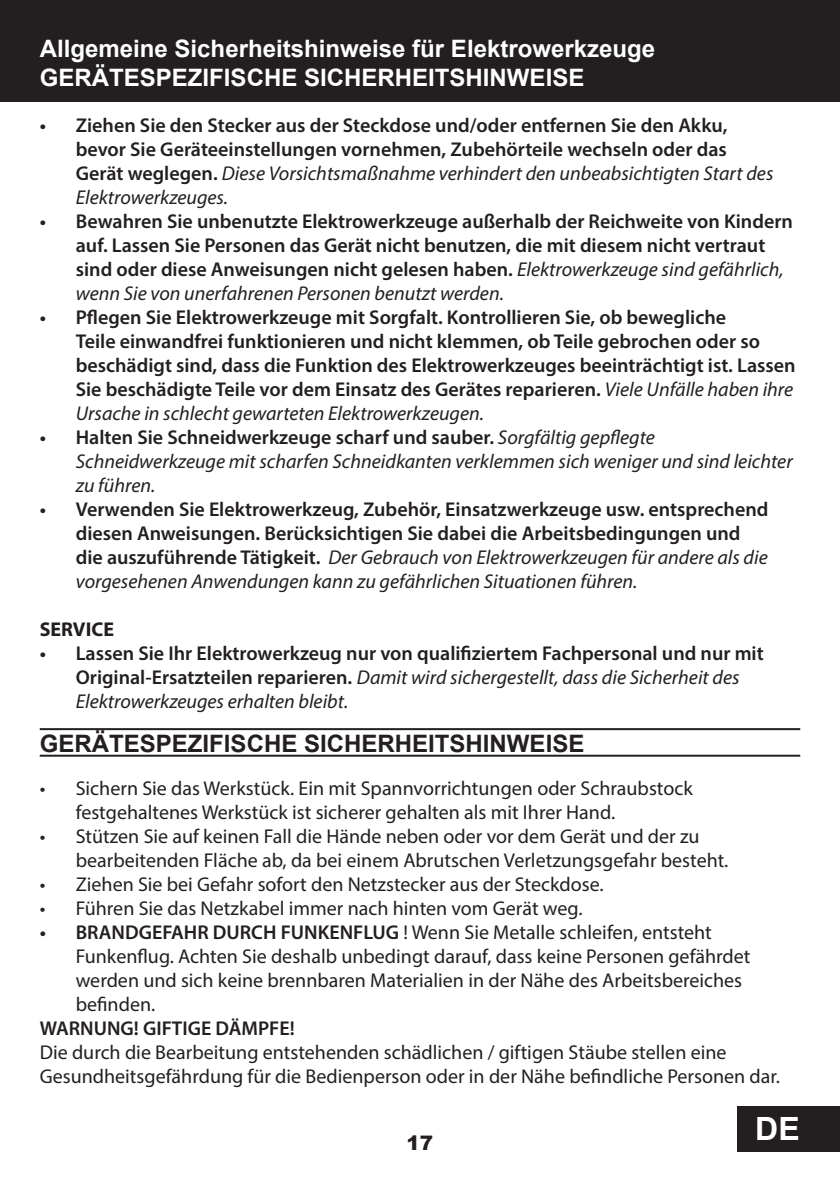
<style>
.page{position:relative;width:840px;height:1191px;background:#fff}
.page>*{position:absolute;margin:0;border:0;box-sizing:border-box;transform-origin:0 0}
.t1{font:700 32px "Arial";color:#fff}
.t2{font:700 24px/28.8px "Arial";color:#fff}
.t3{font:700 24px "Arial";color:#231f20}
.t4{font:600 20px/24px "Myriad Pro";color:#231f20}
.t5{font:20px/24px "Myriad Pro";color:#231f20}
.t6{font:italic 20px/24px "Myriad Pro";color:#231f20}
.t7{font:700 20px "Myriad Pro";color:#231f20}
.t8{font:900 20px "Arial";color:#231f20}
.s1{font-weight:400;font-style:italic}
.s2{font-weight:600;font-style:normal}
.s3{font-weight:600}
</style>
<div class="page">
<div style="left:0;top:0;width:839px;height:102px;background:#231f20"></div>
<div style="left:737px;top:1106px;width:102px;height:45px;background:#231f20"></div>
<hr style="left:40px;top:728px;width:759px;height:2px;background:#231f20">
<hr style="left:40px;top:754px;width:759px;height:2px;background:#231f20">
<p class="t2" style="left:40px;top:35px;width:616px">Allgemeine Sicherheitshinweise für Elektrowerkzeuge<br>GERÄTESPEZIFISCHE SICHERHEITSHINWEISE</p>
<p class="t4" style="left:76px;top:113px;width:698px;text-indent:-36px">• Ziehen Sie den Stecker aus der Steckdose und/oder entfernen Sie den Akku, bevor Sie Geräteeinstellungen vornehmen, Zubehörteile wechseln oder das Gerät weglegen. <span class="s1">Diese Vorsichtsmaßnahme verhindert den unbeabsichtigten Start des Elektrowerkzeuges.</span></p>
<p class="t4" style="left:76px;top:209px;width:718px;text-indent:-36px">• Bewahren Sie unbenutzte Elektrowerkzeuge außerhalb der Reichweite von Kindern auf. Lassen Sie Personen das Gerät nicht benutzen, die mit diesem nicht vertraut sind oder diese Anweisungen nicht gelesen haben. <span class="s1">Elektrowerkzeuge sind gefährlich, wenn Sie von unerfahrenen Personen benutzt werden.</span></p>
<p class="t4" style="left:76px;top:305px;width:721px;text-indent:-36px">• Pflegen Sie Elektrowerkzeuge mit Sorgfalt. Kontrollieren Sie, ob bewegliche<br>Teile einwandfrei funktionieren und nicht klemmen, ob Teile gebrochen oder so beschädigt sind, dass die Funktion des Elektrowerkzeuges beeinträchtigt ist. Lassen Sie beschädigte Teile vor dem Einsatz des Gerätes reparieren. <span class="s1">Viele Unfälle haben ihre Ursache in schlecht gewarteten Elektrowerkzeugen.</span></p>
<p class="t6" style="left:76px;top:425px;width:718px;text-indent:-36px"><span class="s2">• Halten Sie Schneidwerkzeuge scharf und sauber.</span> Sorgfältig gepflegte<br>Schneidwerkzeuge mit scharfen Schneidkanten verklemmen sich weniger und sind leichter zu führen.</p>
<p class="t4" style="left:76px;top:497px;width:693px;text-indent:-36px">• Verwenden Sie Elektrowerkzeug, Zubehör, Einsatzwerkzeuge usw. entsprechend diesen Anweisungen. Berücksichtigen Sie dabei die Arbeitsbedingungen und die auszuführende Tätigkeit. <span class="s1">Der Gebrauch von Elektrowerkzeugen für andere als die vorgesehenen Anwendungen kann zu gefährlichen Situationen führen.</span></p>
<p class="t7" style="left:40px;top:616px;width:76px">SERVICE</p>
<p class="t4" style="left:76px;top:641px;width:689px;text-indent:-36px">• Lassen Sie Ihr Elektrowerkzeug nur von qualifiziertem Fachpersonal und nur mit<br>Original-Ersatzteilen reparieren. <span class="s1">Damit wird sichergestellt, dass die Sicherheit des<br>Elektrowerkzeuges erhalten bleibt.</span></p>
<p class="t3" style="left:40px;top:726px;width:546px">GERÄTESPEZIFISCHE SICHERHEITSHINWEISE</p>
<p class="t5" style="left:76px;top:776px;width:618px;text-indent:-36px">• Sichern Sie das Werkstück. Ein mit Spannvorrichtungen oder Schraubstock festgehaltenes Werkstück ist sicherer gehalten als mit Ihrer Hand.</p>
<p class="t5" style="left:76px;top:824px;width:653px;text-indent:-36px">• Stützen Sie auf keinen Fall die Hände neben oder vor dem Gerät und der zu bearbeitenden Fläche ab, da bei einem Abrutschen Verletzungsgefahr besteht.</p>
<p class="t5" style="left:40px;top:872px;width:565px">• Ziehen Sie bei Gefahr sofort den Netzstecker aus der Steckdose.</p>
<p class="t5" style="left:40px;top:896px;width:544px">• Führen Sie das Netzkabel immer nach hinten vom Gerät weg.</p>
<p class="t5" style="left:76px;top:920px;width:676px;text-indent:-36px"><span class="s3">• BRANDGEFAHR DURCH FUNKENFLUG</span> ! Wenn Sie Metalle schleifen, entsteht Funkenflug. Achten Sie deshalb unbedingt darauf, dass keine Personen gefährdet werden und sich keine brennbaren Materialien in der Nähe des Arbeitsbereiches befinden.</p>
<p class="t4" style="left:40px;top:1015px;width:256px">WARNUNG! GIFTIGE DÄMPFE!</p>
<p class="t5" style="left:40px;top:1040px;width:741px">Die durch die Bearbeitung entstehenden schädlichen / giftigen Stäube stellen eine<br>Gesundheitsgefährdung für die Bedienperson oder in der Nähe befindliche Personen dar.</p>
<p class="t8" style="left:406px;top:1128px;width:28px">17</p>
<h1 class="t1" style="left:754px;top:1106px;width:46px">DE</h1>
</div>
